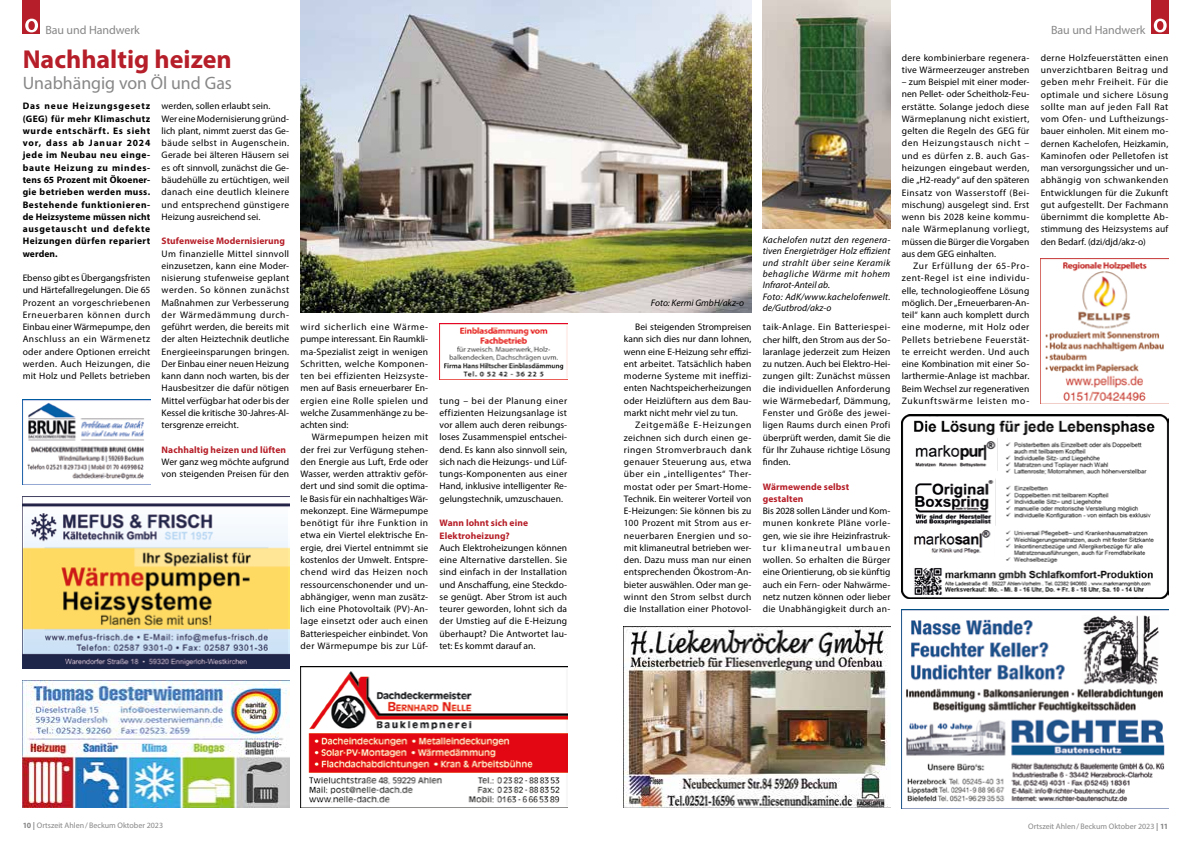
<style>
.page{position:relative;width:1191px;height:842px;background:#fff}
.page>*{position:absolute;margin:0;border:0;box-sizing:border-box;transform-origin:0 0}
.t1{font:700 26px "Myriad Pro";color:#b61f29}
.t2{font:18px "Myriad Pro";color:#878787}
.t3{font:12px "Myriad Pro";letter-spacing:-.005em;color:#878787}
.t4{font:9.5px/12.3px "Myriad Pro";letter-spacing:.01em;color:#000;text-align:justify}
.t5{font:700 9.5px/12.3px "Myriad Pro";letter-spacing:.045em;color:#000;text-align:justify}
.t6{font:italic 9.5px/11.4px "Myriad Pro";letter-spacing:.025em;color:#000}
.t7{font:700 9.5px/12.3px "Myriad Pro";letter-spacing:.01em;color:#b61f29}
.t8{font:italic 9.5px "Myriad Pro";color:#000}
.t9{font:8px "Myriad Pro";color:#878787}
.s1{font-weight:700}
</style>
<div class="page">
<div style="left:1151px;top:0;width:17px;height:34px;background:#b61f29"></div>
<svg style="left:1153px;top:19px;width:13px;height:13px"></svg>
<div style="left:23px;top:0;width:17px;height:34px;background:#b61f29"></div>
<svg style="left:25px;top:19px;width:13px;height:13px"></svg>
<img style="left:300px;top:0;width:451px;height:312px">
<img style="left:763px;top:0;width:127px;height:228px">
<img style="left:1040px;top:258px;width:128px;height:145px">
<img style="left:23px;top:680px;width:266px;height:128px">
<img style="left:624px;top:626px;width:266px;height:182px">
<img style="left:439px;top:323px;width:128px;height:57px">
<img style="left:901px;top:609px;width:267px;height:199px">
<img style="left:301px;top:666px;width:266px;height:142px">
<img style="left:23px;top:400px;width:127px;height:85px">
<img style="left:23px;top:496px;width:266px;height:172px">
<img style="left:901px;top:414px;width:267px;height:184px">
<p class="t3" style="left:45px;top:22px;width:96px">Bau und Handwerk</p>
<p class="t3" style="left:1051px;top:22px;width:96px">Bau und Handwerk</p>
<h1 class="t1" style="left:23px;top:42px;width:210px">Nachhaltig heizen</h1>
<h2 class="t2" style="left:23px;top:72px;width:211px">Unabhängig von Öl und Gas</h2>
<p class="t5" style="left:23px;top:100px;width:129px">Das neue Heizungsgesetz (GEG) für mehr Klimaschutz wurde entschärft. Es sieht vor, dass ab Januar 2024 jede im Neubau neu einge&shy;baute Heizung zu mindes&shy;tens 65 Prozent mit Ökoener&shy;gie betrieben werden muss.<br>Bestehende funktionieren&shy;de Heizsysteme müssen nicht ausgetauscht und defekte Heizungen dürfen repariert werden.</p>
<p class="t4" style="left:23px;top:272px;width:129px">Ebenso gibt es Übergangsfristen und Härtefallregelungen. Die 65<br>Prozent an vorgeschriebenen Erneuerbaren können durch Einbau einer Wärmepumpe, den Anschluss an ein Wärmenetz oder andere Optionen erreicht werden. Auch Heizungen, die mit Holz und Pellets betrieben</p>
<p class="t4" style="left:162px;top:100px;width:129px;text-align:left">werden, sollen erlaubt sein.<br>Wer eine Modernisierung gründ&shy;lich plant, nimmt zuerst das Ge&shy;bäude selbst in Augenschein.<br>Gerade bei älteren Häusern sei es oft sinnvoll, zunächst die Ge&shy;bäudehülle zu ertüchtigen, weil danach eine deutlich kleinere und entsprechend günstigere<br>Heizung ausreichend sei.</p>
<p class="t7" style="left:162px;top:235px;width:125px">Stufenweise Modernisierung</p>
<p class="t4" style="left:162px;top:247px;width:129px">Um finanzielle Mittel sinnvoll einzusetzen, kann eine Moder&shy;nisierung stufenweise geplant werden. So können zunächst Maßnahmen zur Verbesserung der Wärmedämmung durch&shy;geführt werden, die bereits mit der alten Heiztechnik deutliche Energieeinsparungen bringen.<br>Der Einbau einer neuen Heizung kann dann noch warten, bis der Hausbesitzer die dafür nötigen Mittel verfügbar hat oder bis der Kessel die kritische 30-Jahres-Al&shy;tersgrenze erreicht.</p>
<p class="t7" style="left:162px;top:443px;width:126px">Nachhaltig heizen und lüften</p>
<p class="t4" style="left:162px;top:455px;width:129px">Wer ganz weg möchte aufgrund von steigenden Preisen für den</p>
<p class="t4" style="left:300px;top:321px;width:129px">wird sicherlich eine Wärme&shy;pumpe interessant. Ein Raumkli&shy;ma-Spezialist zeigt in wenigen Schritten, welche Komponen&shy;ten bei effizienten Heizsyste&shy;men auf Basis erneuerbarer En&shy;ergien eine Rolle spielen und welche Zusammenhänge zu be&shy;achten sind:</p>
<p class="t4" style="left:300px;top:431px;width:129px;text-indent:11px">Wärmepumpen heizen mit der frei zur Verfügung stehen&shy;den Energie aus Luft, Erde oder Wasser, werden attraktiv geför&shy;dert und sind somit die optima&shy;le Basis für ein nachhaltiges Wär&shy;mekonzept. Eine Wärmepumpe benötigt für ihre Funktion in etwa ein Viertel elektrische En&shy;ergie, drei Viertel entnimmt sie kostenlos der Umwelt. Entspre&shy;chend wird das Heizen noch ressourcenschonender und un&shy;abhängiger, wenn man zusätz&shy;lich eine Photovoltaik (PV)-An&shy;lage einsetzt oder auch einen Batteriespeicher einbindet. Von der Wärmepumpe bis zur Lüf-</p>
<p class="t4" style="left:439px;top:394px;width:129px">tung – bei der Planung einer effizienten Heizungsanlage ist vor allem auch deren reibungs&shy;loses Zusammenspiel entschei&shy;dend. Es kann also sinnvoll sein, sich nach die Heizungs- und Lüf&shy;tungs-Komponenten aus einer Hand, inklusive intelligenter Re&shy;gelungstechnik, umzuschauen.</p>
<p class="t7" style="left:439px;top:517px;width:90px">Wann lohnt sich eine<br>Elektroheizung?</p>
<p class="t4" style="left:439px;top:541px;width:129px">Auch Elektroheizungen können eine Alternative darstellen. Sie sind einfach in der Installation und Anschaffung, eine Steckdo&shy;se genügt. Aber Strom ist auch teurer geworden, lohnt sich da der Umstieg auf die E-Heizung überhaupt? Die Antwortet lau&shy;tet: Es kommt darauf an.</p>
<p class="t8" style="left:651px;top:297px;width:95px">Foto: Kermi GmbH/akz-o</p>
<p class="t4" style="left:624px;top:321px;width:129px;text-indent:11px">Bei steigenden Strompreisen kann sich dies nur dann lohnen, wenn eine E-Heizung sehr effizi&shy;ent arbeitet. Tatsächlich haben moderne Systeme mit ineffizi&shy;enten Nachtspeicherheizungen oder Heizlüftern aus dem Bau&shy;markt nicht mehr viel zu tun.</p>
<p class="t4" style="left:624px;top:419px;width:129px;text-indent:11px">Zeitgemäße E-Heizungen zeichnen sich durch einen ge&shy;ringen Stromverbrauch dank genauer Steuerung aus, etwa über ein „intelligentes“ Ther&shy;mostat oder per Smart-Home-Technik. Ein weiterer Vorteil von E-Heizungen: Sie können bis zu 100 Prozent mit Strom aus er&shy;neuerbaren Energien und so&shy;mit klimaneutral betrieben wer&shy;den. Dazu muss man nur einen entsprechenden Ökostrom-An&shy;bieter auswählen. Oder man ge&shy;winnt den Strom selbst durch die Installation einer Photovol-</p>
<p class="t4" style="left:1040px;top:51px;width:129px">derne Holzfeuerstätten einen unverzichtbaren Beitrag und geben mehr Freiheit. Für die optimale und sichere Lösung sollte man auf jeden Fall Rat vom Ofen- und Luftheizungs&shy;bauer einholen. Mit einem mo&shy;dernen Kachelofen, Heizkamin, Kaminofen oder Pelletofen ist man versorgungssicher und un&shy;abhängig von schwankenden Entwicklungen für die Zukunft gut aufgestellt. Der Fachmann übernimmt die komplette Ab&shy;stimmung des Heizsystems auf</p>
<p class="t4" style="left:901px;top:51px;width:129px">dere kombinierbare regenera&shy;tive Wärmeerzeuger anstreben</p>
<p class="t4" style="left:901px;top:76px;width:129px">– zum Beispiel mit einer moder&shy;nen Pellet- oder Scheitholz-Feu&shy;erstätte. Solange jedoch diese Wärmeplanung nicht existiert, gelten die Regeln des GEG für den Heizungstausch nicht – und es dürfen z. B. auch Gas&shy;heizungen eingebaut werden, die „H2-ready“ auf den späteren Einsatz von Wasserstoff (Bei&shy;mischung) ausgelegt sind. Erst wenn bis 2028 keine kommu&shy;nale Wärmeplanung vorliegt, müssen die Bürger die Vorgaben aus dem GEG einhalten.</p>
<p class="t4" style="left:901px;top:260px;width:129px;text-indent:11px">Zur Erfüllung der 65-Pro&shy;zent-Regel ist eine individu&shy;elle, technologieoffene Lösung möglich. Der „Erneuerbaren-An&shy;teil“ kann auch komplett durch eine moderne, mit Holz oder Pellets betriebene Feuerstät&shy;te erreicht werden. Und auch eine Kombination mit einer So&shy;larthermie-Anlage ist machbar.<br>Beim Wechsel zur regenerativen Zukunftswärme leisten mo-</p>
<p class="t6" style="left:763px;top:234px;width:129px">Kachelofen nutzt den regenera-</p>
<p class="t4" style="left:1040px;top:235px;width:106px">den Bedarf. (dzi/djd/akz-o)</p>
<p class="t6" style="left:763px;top:245px;width:129px">tiven Energieträger Holz effizient und strahlt über seine Keramik behagliche Wärme mit hohem<br>Infrarot-Anteil ab.<br>Foto: AdK/www.kachelofenwelt. de/Gutbrod/akz-o</p>
<p class="t4" style="left:763px;top:321px;width:129px">taik-Anlage. Ein Batteriespei&shy;cher hilft, den Strom aus der So&shy;laranlage jederzeit zum Heizen zu nutzen. Auch bei Elektro-Hei&shy;zungen gilt: Zunächst müssen die individuellen Anforderung wie Wärmebedarf, Dämmung, Fenster und Größe des jewei&shy;ligen Raums durch einen Profi überprüft werden, damit Sie die für Ihr Zuhause richtige Lösung finden.</p>
<p class="t7" style="left:763px;top:480px;width:88px">Wärmewende selbst gestalten</p>
<p class="t4" style="left:763px;top:505px;width:129px">Bis 2028 sollen Länder und Kom&shy;munen konkrete Pläne vorle&shy;gen, wie sie ihre Heizinfrastruk&shy;tur klimaneutral umbauen wollen. So erhalten die Bürger eine Orientierung, ob sie künftig auch ein Fern- oder Nahwärme&shy;netz nutzen können oder lieber die Unabhängigkeit durch an-</p>
<p class="t9" style="left:23px;top:821px;width:142px"><span class="s1">10 |</span> Ortszeit Ahlen/Beckum Oktober 2023</p>
<p class="t9" style="left:1028px;top:821px;width:142px">Ortszeit Ahlen/Beckum Oktober 2023 <span class="s1">| 11</span></p>
</div>
